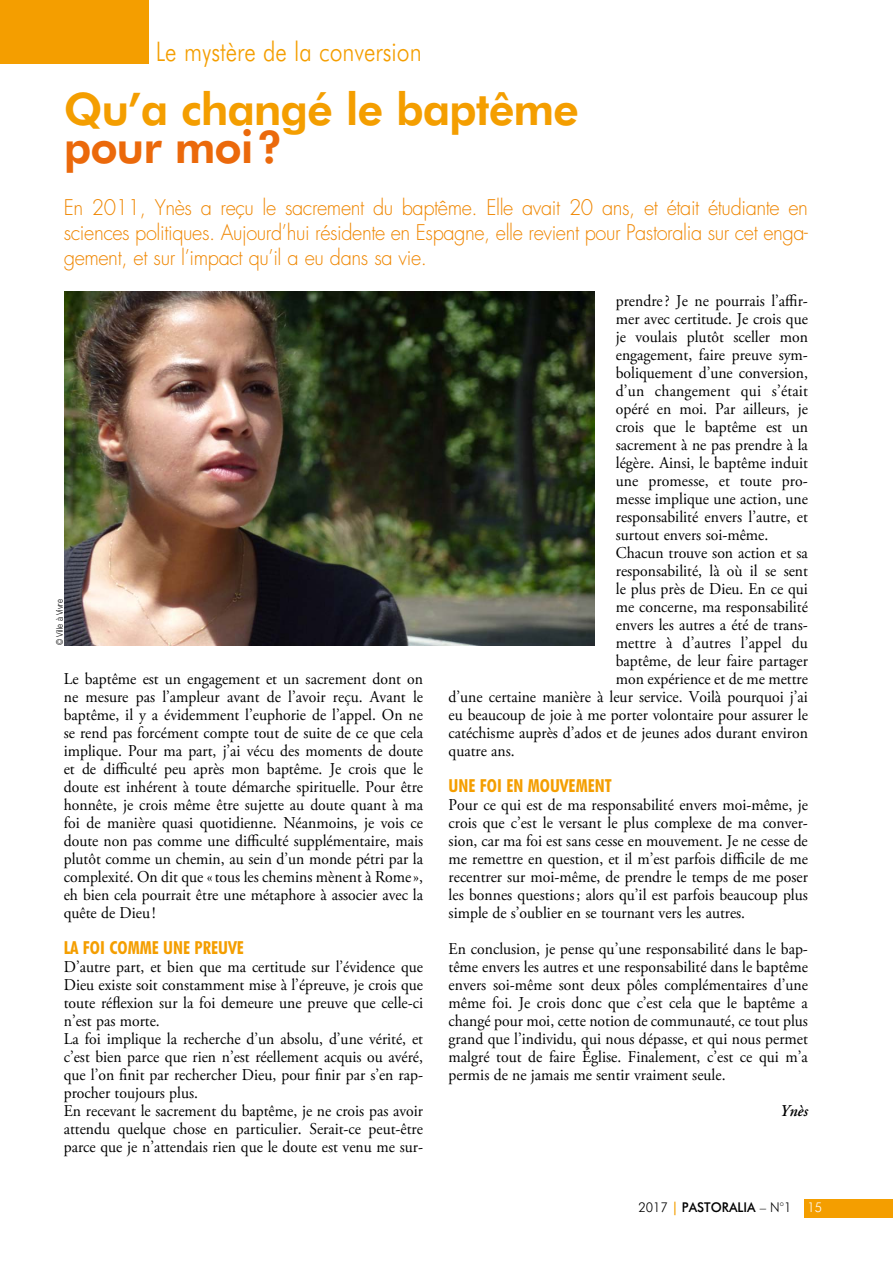
<style>
.page{position:relative;width:893px;height:1263px;background:#fff}
.page>*{position:absolute;margin:0;border:0;box-sizing:border-box;transform-origin:0 0}
.t1{font:800 45px "Futura BT";letter-spacing:-.025em;color:#f49e00}
.t2{font:800 45px "Futura BT";letter-spacing:-.025em;color:#eb690b}
.t3{font:300 27px "Futura BT";color:#f49e00;scale:.85 1}
.t4{font:300 21px/25.2px "Futura Std";letter-spacing:-.02em;color:#ef8600;text-align:justify;scale:.95 1}
.t5{font:700 condensed 18px "Futura BT";color:#f49e00}
.t6{font:16.5px/18px "Adobe Garamond Pro";color:#000;text-align:justify;scale:.95 1}
.t7{font:italic 600 16.5px "Adobe Garamond Pro";color:#000;scale:.95 1}
.t8{font:500 13.5px "Futura BT";color:#000;scale:.95 1}
.t9{font:300 9px "Helvetica Neue LT Std";color:#000;scale:.85 1}
.s1{font-weight:300}
.s2{color:#f49e00}
.s3{font-weight:300;color:#fff}
</style>
<div class="page">
<div style="left:0;top:0;width:149px;height:63px;background:#f49e00"></div>
<div style="left:804px;top:1199px;width:89px;height:18px;background:#f49e00"></div>
<img style="left:65px;top:291px;width:530px;height:354px">
<h2 class="t3" style="left:156px;top:35px;width:314px">Le mystère de la conversion</h2>
<h1 class="t1" style="left:64px;top:82px;width:517px">Qu’a changé le baptême</h1>
<h1 class="t2" style="left:64px;top:119px;width:221px">pour moi?</h1>
<p class="t4" style="left:64px;top:195px;width:785px">En 2011, Ynès a reçu le sacrement du baptême. Elle avait 20 ans, et était étudiante en sciences politiques. Aujourd’hui résidente en Espagne, elle revient pour Pastoralia sur cet enga&shy;gement, et sur l’impact qu’il a eu dans sa vie.</p>
<p class="t9" style="left:54px;top:645px;width:55px;rotate:-90deg">© Ville à Vivre</p>
<p class="t6" style="left:64px;top:670px;width:380px">Le baptême est un engagement et un sacrement dont on ne mesure pas l’ampleur avant de l’avoir reçu. Avant le baptême, il y a évidemment l’euphorie de l’appel. On ne se rend pas forcément compte tout de suite de ce que cela implique. Pour ma part, j’ai vécu des moments de doute et de difficulté peu après mon baptême. Je crois que le doute est inhérent à toute démarche spirituelle. Pour être honnête, je crois même être sujette au doute quant à ma foi de manière quasi quotidienne. Néanmoins, je vois ce doute non pas comme une difficulté supplémentaire, mais plutôt comme un chemin, au sein d’un monde pétri par la complexité. On dit que «tous les chemins mènent à Rome», eh bien cela pourrait être une métaphore à associer avec la quête de Dieu!</p>
<p class="t5" style="left:64px;top:937px;width:182px">LA FOI COMME UN E PREUVE</p>
<p class="t6" style="left:64px;top:958px;width:380px;text-align:left">D’autre part, et bien que ma certitude sur l’évidence que Dieu existe soit constamment mise à l’épreuve, je crois que toute réflexion sur la foi demeure une preuve que celle-ci n’est pas morte.<br>La foi implique la recherche d’un absolu, d’une vérité, et c’est bien parce que rien n’est réellement acquis ou avéré, que l’on finit par rechercher Dieu, pour finir par s’en rap&shy;procher toujours plus.<br>En recevant le sacrement du baptême, je ne crois pas avoir attendu quelque chose en particulier. Serait-ce peut-être parce que je n’attendais rien que le doute est venu me sur-</p>
<p class="t6" style="left:616px;top:292px;width:204px">prendre? Je ne pourrais l’affir-</p>
<p class="t6" style="left:616px;top:310px;width:204px">mer avec certitude. Je crois que</p>
<p class="t6" style="left:616px;top:328px;width:204px">je voulais plutôt sceller mon</p>
<p class="t6" style="left:616px;top:346px;width:204px">engagement, faire preuve sym-</p>
<p class="t6" style="left:616px;top:364px;width:204px">boliquement d’une conversion,</p>
<p class="t6" style="left:616px;top:382px;width:204px">d’un changement qui s’était</p>
<p class="t6" style="left:616px;top:400px;width:204px">opéré en moi. Par ailleurs, je</p>
<p class="t6" style="left:616px;top:418px;width:204px">crois que le baptême est un</p>
<p class="t6" style="left:616px;top:436px;width:204px">sacrement à ne pas prendre à la</p>
<p class="t6" style="left:616px;top:454px;width:204px">légère. Ainsi, le baptême induit</p>
<p class="t6" style="left:616px;top:472px;width:204px">une promesse, et toute pro-</p>
<p class="t6" style="left:616px;top:490px;width:204px">messe implique une action, une</p>
<p class="t6" style="left:616px;top:508px;width:204px">responsabilité envers l’autre, et</p>
<p class="t6" style="left:616px;top:526px;width:162px">surtout envers soi-même.</p>
<p class="t6" style="left:616px;top:544px;width:204px">Chacun trouve son action et sa</p>
<p class="t6" style="left:616px;top:562px;width:204px">responsabilité, là où il se sent</p>
<p class="t6" style="left:616px;top:580px;width:204px">le plus près de Dieu. En ce qui</p>
<p class="t6" style="left:616px;top:598px;width:204px">me concerne, ma responsabilité</p>
<p class="t6" style="left:616px;top:616px;width:204px">envers les autres a été de trans-</p>
<p class="t6" style="left:616px;top:634px;width:204px">mettre à d’autres l’appel du</p>
<p class="t6" style="left:616px;top:652px;width:204px">baptême, de leur faire partager</p>
<p class="t6" style="left:616px;top:670px;width:204px">mon expérience et de me mettre</p>
<p class="t6" style="left:449px;top:688px;width:380px">d’une certaine manière à leur service. Voilà pourquoi j’ai</p>
<p class="t6" style="left:449px;top:706px;width:380px">eu beaucoup de joie à me porter volontaire pour assurer le</p>
<p class="t6" style="left:449px;top:724px;width:380px">catéchisme auprès d’ados et de jeunes ados durant environ</p>
<p class="t6" style="left:449px;top:742px;width:71px">quatre ans.</p>
<p class="t5" style="left:449px;top:775px;width:165px">UNE FOI EN MOUVEMENT</p>
<p class="t6" style="left:449px;top:796px;width:380px">Pour ce qui est de ma responsabilité envers moi-même, je crois que c’est le versant le plus complexe de ma conver&shy;sion, car ma foi est sans cesse en mouvement. Je ne cesse de me remettre en question, et il m’est parfois difficile de me recentrer sur moi-même, de prendre le temps de me poser les bonnes questions; alors qu’il est parfois beaucoup plus simple de s’oublier en se tournant vers les autres.</p>
<p class="t6" style="left:449px;top:940px;width:380px">En conclusion, je pense qu’une responsabilité dans le bap&shy;tême envers les autres et une responsabilité dans le baptême envers soi-même sont deux pôles complémentaires d’une même foi. Je crois donc que c’est cela que le baptême a changé pour moi, cette notion de communauté, ce tout plus grand que l’individu, qui nous dépasse, et qui nous permet malgré tout de faire Église. Finalement, c’est ce qui m’a permis de ne jamais me sentir vraiment seule.</p>
<p class="t7" style="left:780px;top:1101px;width:31px">Ynès</p>
<p class="t8" style="left:638px;top:1199px;width:195px"><span class="s1">2017</span> <span class="s2">|</span> PASTORALIA <span class="s1">– N°1</span> <span class="s3">15</span></p>
</div>
